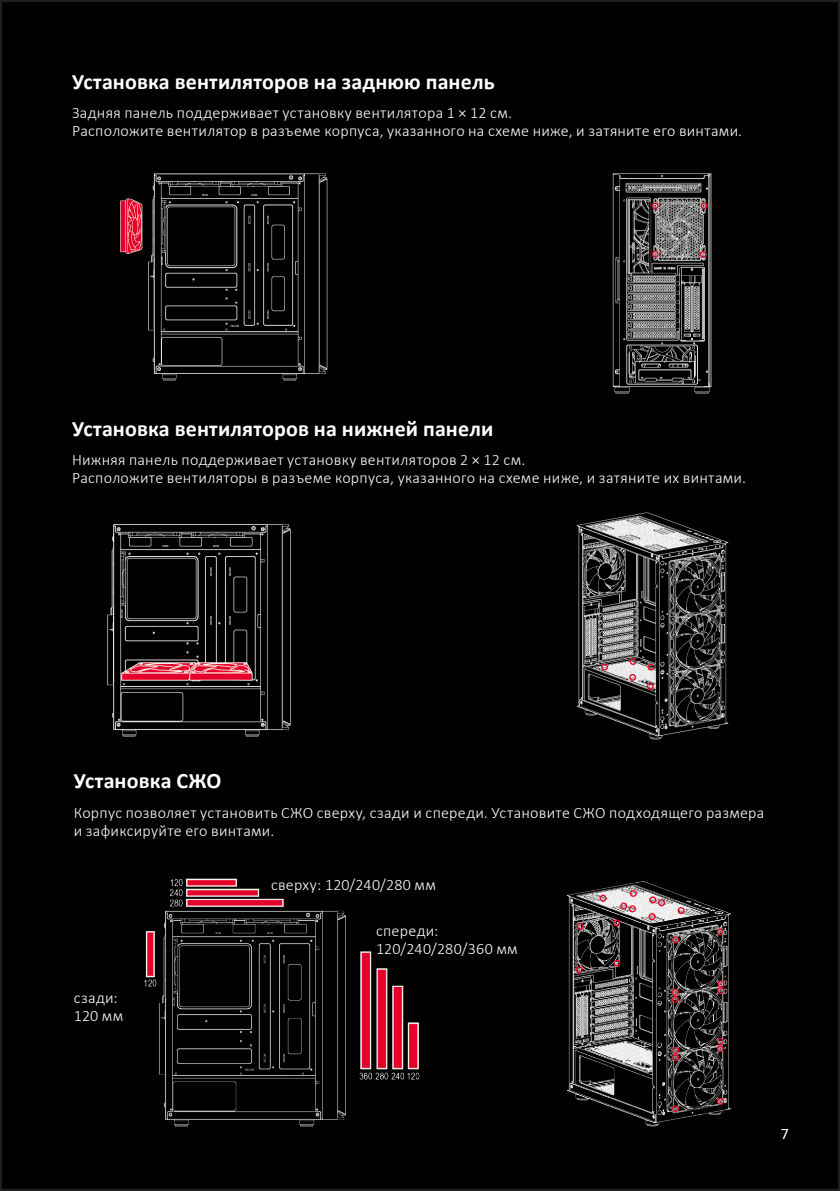
<style>
.page{position:relative;width:840px;height:1191px;background:#fff}
.page>*{position:absolute;margin:0;border:0;box-sizing:border-box;transform-origin:0 0}
.Заголовок_11{font:700 22px "Calibri";letter-spacing:.005em;color:#fff}
.t1{font:300 16px/18px "Calibri";letter-spacing:.015em;color:#fff}
.t2{font:16px "Calibri";color:#fff}
</style>
<div class="page">
<div style="left:1px;top:1px;width:837px;height:1189px;background:#000"></div>
<img style="left:144px;top:878px;width:587px;height:249px">
<img style="left:120px;top:173px;width:592px;height:221px">
<img style="left:107px;top:512px;width:622px;height:228px">
<p class="Заголовок_11" style="left:72px;top:66px;width:424px">Установка вентиляторов на заднюю панель</p>
<p class="t1" style="left:72px;top:103px;width:441px">Задняя панель поддерживает установку вентилятора 1 × 12 см.</p>
<p class="t1" style="left:72px;top:121px;width:671px">Расположите вентилятор в разъеме корпуса, указанного на схеме ниже, и затяните его винтами.</p>
<p class="Заголовок_11" style="left:72px;top:413px;width:422px">Установка вентиляторов на нижней панели</p>
<p class="t1" style="left:72px;top:450px;width:454px">Нижняя панель поддерживает установку вентиляторов 2 × 12 см.</p>
<p class="t1" style="left:72px;top:468px;width:675px">Расположите вентиляторы в разъеме корпуса, указанного на схеме ниже, и затяните их винтами.</p>
<p class="Заголовок_11" style="left:74px;top:765px;width:149px">Установка СЖО</p>
<p class="t1" style="left:74px;top:803px;width:691px">Корпус позволяет установить СЖО сверху, сзади и спереди. Установите СЖО подходящего размера и зафиксируйте его винтами.</p>
<p class="t1" style="left:271px;top:875px;width:166px">сверху: 120/240/280 мм</p>
<p class="t1" style="left:376px;top:922px;width:64px">спереди:</p>
<p class="t1" style="left:376px;top:940px;width:143px">120/240/280/360 мм</p>
<p class="t1" style="left:74px;top:988px;width:46px">сзади:</p>
<p class="t1" style="left:74px;top:1006px;width:51px">120 мм</p>
<p class="t2" style="left:780px;top:1122px;width:10px">7</p>
</div>
